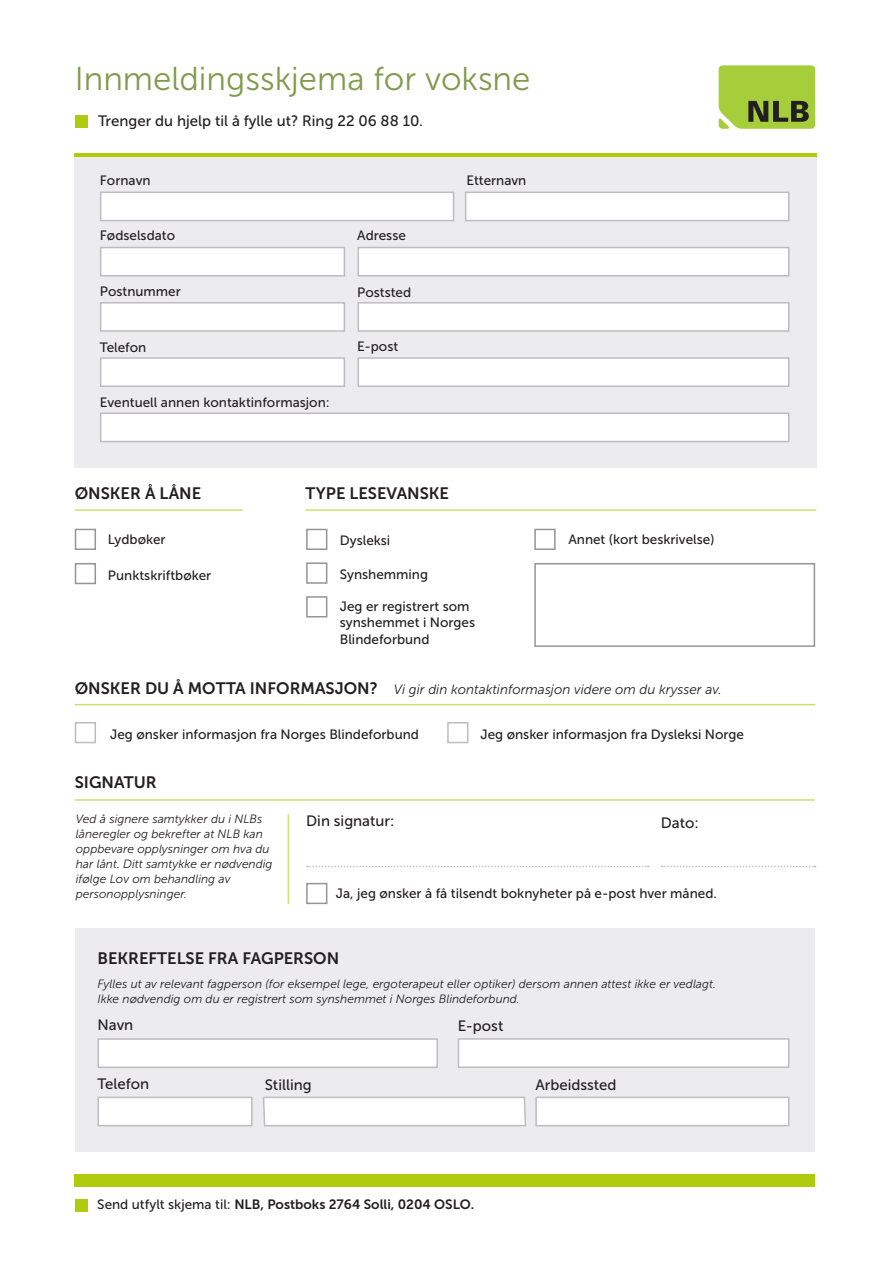
<style>
.page{position:relative;width:893px;height:1263px;background:#fff}
.page>*{position:absolute;margin:0;border:0;box-sizing:border-box;transform-origin:0 0}
.t1{font:33px "Museo Sans 300";color:#809b4c}
.t2{font:16.5px "Museo Sans 700";color:#231f20}
.t3{font:15px "Museo Sans 500";color:#231f20}
.t4{font:13.5px/16.5px "Museo Sans 500";color:#231f20}
.t5{font:italic 13.5px "Museo Sans 300";color:#231f20}
.t6{font:13.5px "Museo Sans 700";color:#231f20}
.t7{font:italic 12px/15px "Museo Sans 300";color:#231f20}
.s1{font-family:"Museo Sans 700";font-style:normal;font-size:16.5px}
.s2{font-family:"Museo Sans 500"}
</style>
<div class="page">
<div style="left:75px;top:156px;width:742px;height:312px;background:#ececee"></div>
<div style="left:75px;top:928px;width:739px;height:224px;background:#ececee"></div>
<svg style="left:719px;top:65px;width:96px;height:64px;background:#98b93d"></svg>
<div style="left:100px;top:412px;width:689px;height:30px;background:#fff;border:2px solid #bcbdc0"></div>
<div style="left:534px;top:563px;width:281px;height:84px;border:2px solid #939598"></div>
<div style="left:75px;top:529px;width:21px;height:21px;border:2px solid #939598"></div>
<div style="left:75px;top:563px;width:21px;height:21px;border:2px solid #939598"></div>
<div style="left:306px;top:883px;width:21px;height:21px;border:2px solid #939598"></div>
<div style="left:75px;top:722px;width:21px;height:21px;background:#fff;border:2px solid #bcbdc0"></div>
<div style="left:447px;top:722px;width:21px;height:21px;background:#fff;border:2px solid #bcbdc0"></div>
<div style="left:306px;top:529px;width:21px;height:21px;border:2px solid #939598"></div>
<div style="left:534px;top:529px;width:22px;height:21px;border:2px solid #939598"></div>
<div style="left:306px;top:596px;width:21px;height:21px;border:2px solid #939598"></div>
<div style="left:306px;top:562px;width:21px;height:22px;border:2px solid #939598"></div>
<div style="left:101px;top:192px;width:353px;height:29px;background:#fff"></div>
<div style="left:100px;top:192px;width:354px;height:29px;border:2px solid #bcbdc0"></div>
<div style="left:97px;top:1038px;width:341px;height:30px;background:#fff;border:2px solid #bcbdc0"></div>
<div style="left:465px;top:192px;width:324px;height:29px;background:#fff;border:2px solid #bcbdc0"></div>
<div style="left:100px;top:247px;width:245px;height:30px;background:#fff;border:2px solid #bcbdc0"></div>
<div style="left:358px;top:247px;width:431px;height:30px;background:#fff;border:2px solid #bcbdc0"></div>
<div style="left:97px;top:1097px;width:156px;height:29px;background:#fff;border:2px solid #bcbdc0"></div>
<div style="left:100px;top:302px;width:245px;height:30px;background:#fff;border:2px solid #bcbdc0"></div>
<div style="left:358px;top:302px;width:431px;height:30px;background:#fff;border:2px solid #bcbdc0"></div>
<div style="left:458px;top:1038px;width:331px;height:30px;background:#fff;border:2px solid #bcbdc0"></div>
<div style="left:100px;top:357px;width:245px;height:30px;background:#fff;border:2px solid #bcbdc0"></div>
<div style="left:358px;top:357px;width:431px;height:30px;background:#fff;border:2px solid #bcbdc0"></div>
<div style="left:535px;top:1097px;width:254px;height:29px;background:#fff;border:2px solid #bcbdc0"></div>
<svg style="left:307px;top:866px;width:342px;height:1px"></svg>
<svg style="left:662px;top:866px;width:154px;height:1px"></svg>
<hr style="left:75px;top:509px;width:168px;height:2px;background:#cfe06e">
<hr style="left:75px;top:704px;width:740px;height:1px;background:#cfe06e">
<hr style="left:75px;top:799px;width:740px;height:2px;background:#cfe06e">
<hr style="left:288px;top:814px;width:1px;height:90px;background:#cfe06e">
<hr style="left:305px;top:509px;width:511px;height:2px;background:#cfe06e">
<div style="left:75px;top:1174px;width:740px;height:12px;background:#afcb0d"></div>
<div style="left:75px;top:115px;width:13px;height:13px;background:#afcb0d"></div>
<div style="left:75px;top:1199px;width:13px;height:13px;background:#afcb0d"></div>
<hr style="left:75px;top:154px;width:742px;height:3px;background:#afcb0d">
<svg style="left:263px;top:1096px;width:264px;height:31px;background:#f7f7f7"></svg>
<p class="t1" style="left:75px;top:61px;width:457px">Innmeldingsskjema for voksne</p>
<p class="t3" style="left:98px;top:113px;width:326px">Trenger du hjelp til å fylle ut? Ring 22 06 88 10.</p>
<p class="t4" style="left:100px;top:172px;width:52px">Fornavn</p>
<p class="t4" style="left:466px;top:172px;width:62px">Etternavn</p>
<p class="t4" style="left:100px;top:227px;width:77px">Fødselsdato</p>
<p class="t4" style="left:357px;top:227px;width:50px">Adresse</p>
<p class="t4" style="left:100px;top:283px;width:82px">Postnummer</p>
<p class="t4" style="left:357px;top:284px;width:55px">Poststed</p>
<p class="t4" style="left:100px;top:339px;width:48px">Telefon</p>
<p class="t4" style="left:357px;top:339px;width:43px">E-post</p>
<p class="t4" style="left:100px;top:394px;width:231px">Eventuell annen kontaktinformasjon:</p>
<p class="t2" style="left:75px;top:484px;width:128px">ØNSKER Å LÅNE</p>
<p class="t4" style="left:108px;top:531px;width:59px">Lydbøker</p>
<p class="t4" style="left:108px;top:567px;width:105px">Punktskriftbøker</p>
<p class="t2" style="left:305px;top:484px;width:145px">TYPE LESEVANSKE</p>
<p class="t4" style="left:340px;top:532px;width:52px">Dysleksi</p>
<p class="t4" style="left:340px;top:566px;width:90px">Synshemming</p>
<p class="t4" style="left:340px;top:598px;width:137px">Jeg er registrert som synshemmet i Norges<br>Blindeforbund</p>
<p class="t4" style="left:568px;top:531px;width:148px">Annet (kort beskrivelse)</p>
<p class="t5" style="left:75px;top:682px;width:649px"><span class="s1">ØNSKER DU Å MOTTA INFORMASJON?</span> Vi gir din kontaktinformasjon videre om du krysser av.</p>
<p class="t4" style="left:110px;top:726px;width:310px">Jeg ønsker informasjon fra Norges Blindeforbund</p>
<p class="t2" style="left:75px;top:773px;width:84px">SIGNATUR</p>
<p class="t4" style="left:480px;top:726px;width:265px">Jeg ønsker informasjon fra Dysleksi Norge</p>
<p class="t7" style="left:76px;top:812px;width:198px">Ved å signere samtykker du i NLBs låneregler og bekrefter at NLB kan oppbevare opplysninger om hva du har lånt. Ditt samtykke er nødvendig ifølge Lov om behandling av personopplysninger.</p>
<p class="t3" style="left:306px;top:813px;width:90px">Din signatur:</p>
<p class="t3" style="left:661px;top:814px;width:40px">Dato:</p>
<p class="t4" style="left:336px;top:885px;width:382px">Ja, jeg ønsker å få tilsendt boknyheter på e-post hver måned.</p>
<p class="t2" style="left:97px;top:949px;width:243px">BEKREFTELSE FRA FAGPERSON</p>
<p class="t7" style="left:97px;top:976px;width:620px">Fylles ut av relevant fagperson (for eksempel lege, ergoterapeut eller optiker) dersom annen attest ikke er vedlagt.<br>Ikke nødvendig om du er registrert som synshemmet i Norges Blindeforbund.</p>
<p class="t3" style="left:97px;top:1017px;width:37px">Navn</p>
<p class="t3" style="left:97px;top:1075px;width:53px">Telefon</p>
<p class="t3" style="left:265px;top:1077px;width:48px">Stilling</p>
<p class="t3" style="left:458px;top:1018px;width:47px">E-post</p>
<p class="t3" style="left:535px;top:1077px;width:83px">Arbeidssted</p>
<p class="t6" style="left:97px;top:1197px;width:378px"><span class="s2">Send utfylt skjema til:</span> NLB, Postboks 2764 Solli, 0204 OSLO.</p>
</div>
